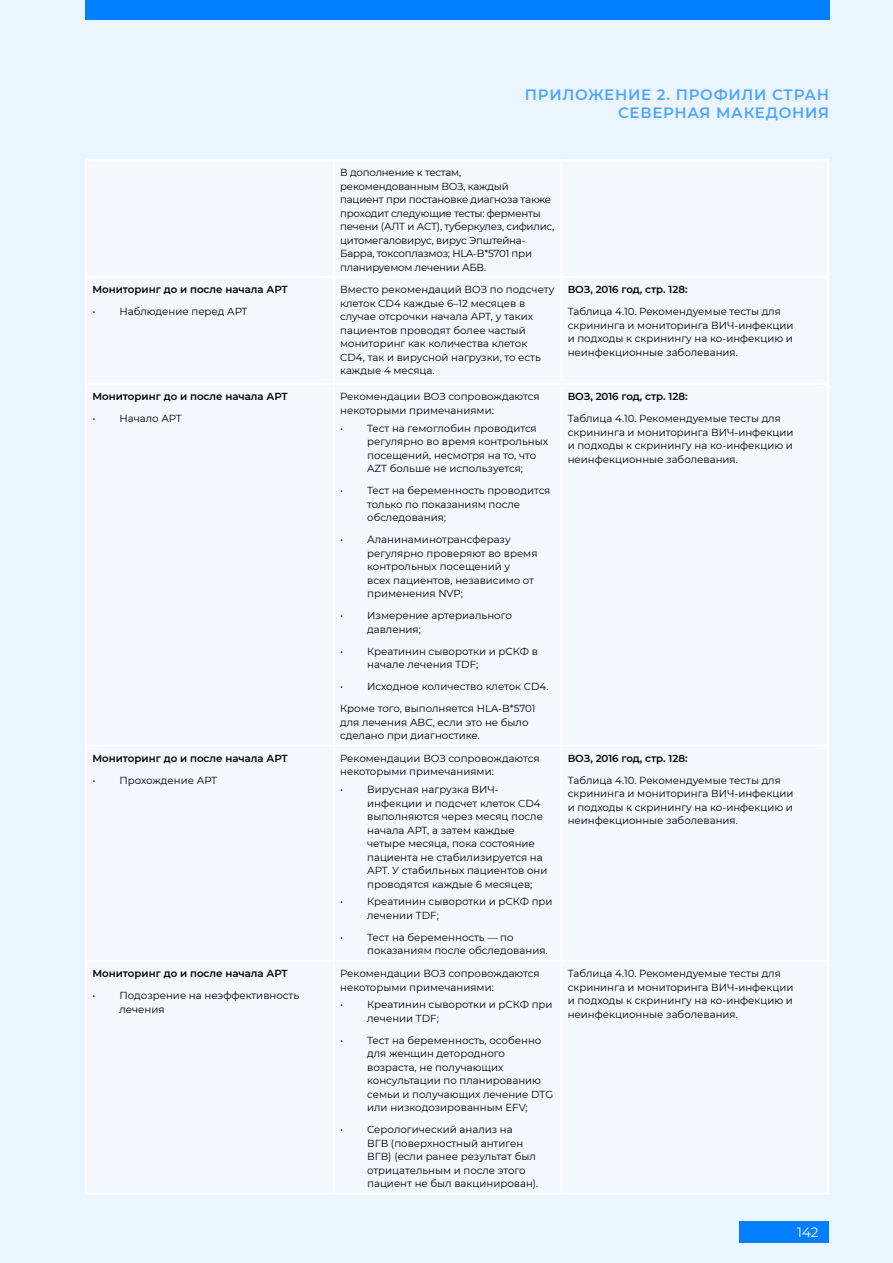
<style>
.page{position:relative;width:893px;height:1263px;background:#f3f9ff}
.page>*{position:absolute;margin:0;border:0;box-sizing:border-box;transform-origin:0 0}
.t1{font:600 15px/18px "Montserrat";letter-spacing:.05em;color:#4ea5ff;text-align:right}
.t2{font:13.5px "Montserrat";color:#fff}
.t3{font:10.2px/13.5px "Montserrat";color:#000}
.t4{font:10.2px/13.5px "Montserrat";letter-spacing:-.02em;color:#000}
.t5{font:600 10.2px "Montserrat";color:#000}
</style>
<div class="page">
<div style="left:740px;top:1221px;width:89px;height:21px;background:#027fff"></div>
<div style="left:85px;top:0;width:744px;height:19px;background:#027fff"></div>
<hr style="left:85px;top:159px;width:249px;height:2px;background:#fff">
<hr style="left:334px;top:159px;width:227px;height:2px;background:#fff">
<hr style="left:333px;top:161px;width:2px;height:115px;background:#fff">
<hr style="left:561px;top:159px;width:268px;height:2px;background:#fff">
<hr style="left:560px;top:161px;width:2px;height:115px;background:#fff">
<hr style="left:85px;top:276px;width:249px;height:2px;background:#fff">
<hr style="left:334px;top:276px;width:227px;height:2px;background:#fff">
<hr style="left:333px;top:278px;width:2px;height:105px;background:#fff">
<hr style="left:561px;top:276px;width:268px;height:2px;background:#fff">
<hr style="left:560px;top:278px;width:2px;height:105px;background:#fff">
<hr style="left:85px;top:383px;width:249px;height:2px;background:#fff">
<hr style="left:334px;top:383px;width:227px;height:2px;background:#fff">
<hr style="left:333px;top:385px;width:2px;height:359px;background:#fff">
<hr style="left:561px;top:383px;width:268px;height:2px;background:#fff">
<hr style="left:560px;top:385px;width:2px;height:359px;background:#fff">
<hr style="left:85px;top:744px;width:249px;height:2px;background:#fff">
<hr style="left:334px;top:744px;width:227px;height:2px;background:#fff">
<hr style="left:333px;top:746px;width:2px;height:214px;background:#fff">
<hr style="left:561px;top:744px;width:268px;height:2px;background:#fff">
<hr style="left:560px;top:746px;width:2px;height:214px;background:#fff">
<hr style="left:85px;top:960px;width:249px;height:2px;background:#fff">
<hr style="left:334px;top:960px;width:227px;height:2px;background:#fff">
<hr style="left:333px;top:962px;width:2px;height:230px;background:#fff">
<hr style="left:561px;top:960px;width:268px;height:2px;background:#fff">
<hr style="left:560px;top:962px;width:2px;height:230px;background:#fff">
<hr style="left:85px;top:1192px;width:249px;height:2px;background:#fff">
<hr style="left:334px;top:1192px;width:227px;height:2px;background:#fff">
<hr style="left:561px;top:1192px;width:268px;height:2px;background:#fff">
<hr style="left:85px;top:161px;width:2px;height:115px;background:#fff">
<hr style="left:827px;top:161px;width:2px;height:115px;background:#fff">
<hr style="left:85px;top:278px;width:2px;height:105px;background:#fff">
<hr style="left:827px;top:278px;width:2px;height:105px;background:#fff">
<hr style="left:85px;top:385px;width:2px;height:359px;background:#fff">
<hr style="left:827px;top:385px;width:2px;height:359px;background:#fff">
<hr style="left:85px;top:746px;width:2px;height:214px;background:#fff">
<hr style="left:827px;top:746px;width:2px;height:214px;background:#fff">
<hr style="left:85px;top:962px;width:2px;height:230px;background:#fff">
<hr style="left:827px;top:962px;width:2px;height:230px;background:#fff">
<h1 class="t1" style="left:525px;top:85px;width:306px">ПРИЛОЖЕНИЕ 2. ПРОФИЛИ СТРАН<br>СЕВЕРНАЯ МАКЕДОНИЯ</h1>
<p class="t4" style="left:340px;top:165px;width:216px">В дополнение к тестам, рекомендованным ВОЗ, каждый пациент при постановке диагноза также проходит следующие тесты: ферменты печени (АЛТ и АСТ), туберкулез, сифилис, цитомегаловирус, вирус Эпштейна-Барра, токсоплазмоз; HLA-B*5701 при планируемом лечении АБВ.</p>
<p class="t5" style="left:92px;top:282px;width:197px">Мониторинг до и после начала АРТ</p>
<p class="t3" style="left:92px;top:304px;width:157px">• Наблюдение перед АРТ</p>
<p class="t3" style="left:340px;top:282px;width:216px">Вместо рекомендаций ВОЗ по подсчету клеток CD4 каждые 6–12 месяцев в случае отсрочки начала АРТ, у таких пациентов проводят более частый мониторинг как количества клеток<br>CD4, так и вирусной нагрузки, то есть каждые 4 месяца.</p>
<p class="t5" style="left:568px;top:282px;width:121px">ВОЗ, 2016 год, стр. 128:</p>
<p class="t3" style="left:568px;top:304px;width:227px">Таблица 4.10. Рекомендуемые тесты для скрининга и мониторинга ВИЧ-инфекции и подходы к скринингу на ко-инфекцию и неинфекционные заболевания.</p>
<p class="t5" style="left:92px;top:389px;width:197px">Мониторинг до и после начала АРТ</p>
<p class="t3" style="left:92px;top:412px;width:91px">• Начало АРТ</p>
<p class="t3" style="left:340px;top:390px;width:201px">Рекомендации ВОЗ сопровождаются некоторыми примечаниями:</p>
<p class="t3" style="left:367px;top:421px;width:182px;text-indent:-27px">• Тест на гемоглобин проводится регулярно во время контрольных посещений, несмотря на то, что<br>AZT больше не используется;</p>
<p class="t3" style="left:367px;top:483px;width:185px;text-indent:-27px">• Тест на беременность проводится только по показаниям после обследования;</p>
<p class="t3" style="left:367px;top:532px;width:172px;text-indent:-27px">• Аланинаминотрансферазу регулярно проверяют во время контрольных посещений у<br>всех пациентов, независимо от применения NVP;</p>
<p class="t3" style="left:367px;top:608px;width:146px;text-indent:-27px">• Измерение артериального давления;</p>
<p class="t3" style="left:367px;top:644px;width:172px;text-indent:-27px">• Креатинин сыворотки и рСКФ в начале лечения TDF;</p>
<p class="t3" style="left:340px;top:675px;width:210px;line-height:22px">• Исходное количество клеток CD4.<br>Кроме того, выполняется HLA-B*5701</p>
<p class="t3" style="left:340px;top:715px;width:190px">для лечения АBC, если это не было сделано при диагностике.</p>
<p class="t5" style="left:568px;top:390px;width:121px">ВОЗ, 2016 год, стр. 128:</p>
<p class="t3" style="left:568px;top:412px;width:227px">Таблица 4.10. Рекомендуемые тесты для скрининга и мониторинга ВИЧ-инфекции и подходы к скринингу на ко-инфекцию и неинфекционные заболевания.</p>
<p class="t5" style="left:92px;top:751px;width:197px">Мониторинг до и после начала АРТ</p>
<p class="t3" style="left:92px;top:773px;width:126px">• Прохождение АРТ</p>
<p class="t3" style="left:340px;top:751px;width:201px">Рекомендации ВОЗ сопровождаются некоторыми примечаниями:</p>
<p class="t3" style="left:367px;top:782px;width:182px;text-indent:-27px">• Вирусная нагрузка ВИЧ&shy;инфекции и подсчет клеток CD4 выполняются через месяц после начала АРТ, а затем каждые четыре месяца, пока состояние пациента не стабилизируется на<br>АРТ. У стабильных пациентов они проводятся каждые 6 месяцев;</p>
<p class="t3" style="left:367px;top:895px;width:187px;text-indent:-27px">• Креатинин сыворотки и рСКФ при лечении TDF;</p>
<p class="t3" style="left:367px;top:930px;width:182px;text-indent:-27px">• Тест на беременность — по показаниям после обследования.</p>
<p class="t5" style="left:568px;top:751px;width:121px">ВОЗ, 2016 год, стр. 128:</p>
<p class="t3" style="left:568px;top:773px;width:227px">Таблица 4.10. Рекомендуемые тесты для скрининга и мониторинга ВИЧ-инфекции и подходы к скринингу на ко-инфекцию и неинфекционные заболевания.</p>
<p class="t5" style="left:92px;top:966px;width:197px">Мониторинг до и после начала АРТ</p>
<p class="t3" style="left:119px;top:988px;width:181px;text-indent:-27px">• Подозрение на неэффективность лечения</p>
<p class="t3" style="left:340px;top:966px;width:201px">Рекомендации ВОЗ сопровождаются некоторыми примечаниями:</p>
<p class="t3" style="left:367px;top:998px;width:187px;text-indent:-27px">• Креатинин сыворотки и рСКФ при лечении TDF;</p>
<p class="t3" style="left:367px;top:1033px;width:188px;text-indent:-27px">• Тест на беременность, особенно для женщин детородного возраста, не получающих консультации по планированию семьи и получающих лечение DTG или низкодозированным EFV;</p>
<p class="t3" style="left:367px;top:1123px;width:173px;text-indent:-27px">• Серологический анализ на<br>ВГВ (поверхностный антиген<br>ВГВ) (если ранее результат был отрицательным и после этого пациент не был вакцинирован).</p>
<p class="t3" style="left:568px;top:966px;width:227px">Таблица 4.10. Рекомендуемые тесты для скрининга и мониторинга ВИЧ-инфекции и подходы к скринингу на ко-инфекцию и неинфекционные заболевания.</p>
<h2 class="t2" style="left:797px;top:1222px;width:23px">142</h2>
</div>
